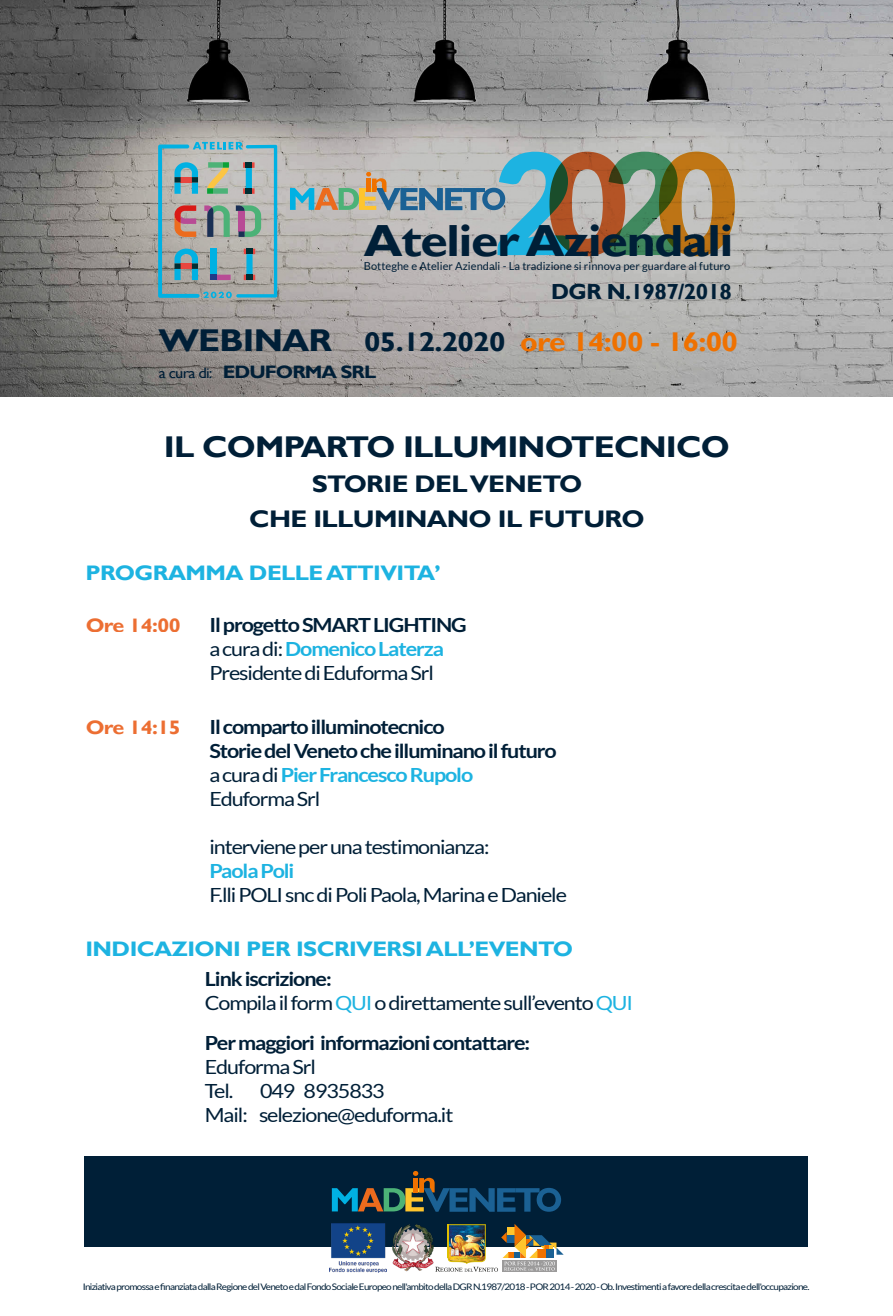
<style>
.page{position:relative;width:893px;height:1316px;background:#fff}
.page>*{position:absolute;margin:0;border:0;box-sizing:border-box;transform-origin:0 0}
.t1{font:700 45px "Gill Sans";letter-spacing:-.025em;color:#001f37;scale:1.11 1}
.t2{font:700 30px "Gill Sans";letter-spacing:-.025em;color:#001f37;scale:1.11 1}
.t3{font:700 27px "Gill Sans";letter-spacing:-.025em;color:#ef7100;scale:1.11 1}
.t4{font:700 24px/35.2px "Gill Sans";letter-spacing:-.025em;color:#001f37;text-align:center;scale:1.11 1}
.t5{font:700 21.75px "Gill Sans";letter-spacing:-.025em;color:#001f37}
.t6{font:700 21px "Gill Sans";letter-spacing:-.025em;color:#1db3e1;scale:1.11 1}
.t7{font:19.5px/24px "Lato";letter-spacing:-.05em;color:#001f37;scale:1.11 1}
.t8{font:700 19.5px/24px "Lato";letter-spacing:-.05em;color:#001f37;scale:1.11 1}
.t9{font:700 19.5px "Gill Sans";letter-spacing:-.025em;color:#ec6a2c;scale:1.11 1}
.t10{font:700 19.5px "Lato";letter-spacing:-.05em;color:#1db3e1;scale:1.11 1}
.t11{font:700 18px "Gill Sans";letter-spacing:-.05em;color:#001f37;scale:1.11 1}
.t12{font:10.95px "Lato";letter-spacing:.005em;color:#001f37}
.t13{font:9px "Lato";letter-spacing:-.07em;color:#001f37;scale:1.11 1}
.s1{font-size:31.5px;color:#001f37}
.s2{color:#001f37}
.s3{font-weight:400;font-size:15px}
.s4{font-weight:700}
.s5{font-weight:700;color:#1db3e1}
.s6{font-weight:400}
.s7{color:#1db3e1}
</style>
<div class="page">
<img style="left:0;top:0;width:893px;height:397px">
<div style="left:85px;top:1156px;width:723px;height:90px;background:#001f37"></div>
<svg style="left:332px;top:1171px;width:229px;height:41px"></svg>
<img style="left:329px;top:1223px;width:58px;height:49px">
<img style="left:391px;top:1224px;width:43px;height:48px">
<img style="left:435px;top:1224px;width:129px;height:48px">
<svg style="left:158px;top:142px;width:119px;height:156px;background:#91a9aa"></svg>
<svg style="left:290px;top:152px;width:445px;height:104px;background:#9da193"></svg>
<h1 class="t1" style="left:364px;top:214px;width:334px">Atelier Aziendali</h1>
<p class="t12" style="left:364px;top:260px;width:368px">Botteghe e Atelier Aziendali - La tradizione si rinnova per guardare al futuro</p>
<p class="t5" style="left:551px;top:278px;width:182px">DGR N.1987/2018</p>
<h3 class="t3" style="left:158px;top:325px;width:524px"><span class="s1">WEBINAR</span> <span class="s2">05.12.2020</span> ore 14:00 - 16:00</h3>
<p class="t11" style="left:159px;top:361px;width:197px"><span class="s3">a cura di:</span> EDUFORMA SRL</p>
<h2 class="t2" style="left:164px;top:429px;width:511px">IL COMPARTO ILLUMINOTECNICO</h2>
<p class="t4" style="left:249px;top:467px;width:358px">STORIE DEL VENETO<br>CHE ILLUMINANO IL FUTURO</p>
<p class="t6" style="left:85px;top:560px;width:322px">PROGRAMMA DELLE ATTIVITA’</p>
<p class="t9" style="left:85px;top:613px;width:87px">Ore 14:00</p>
<p class="t7" style="left:209px;top:612px;width:233px"><span class="s4">Il progetto SMART LIGHTING </span>a cura di: <span class="s5">Domenico Laterza<br></span>Presidente di Eduforma Srl</p>
<p class="t9" style="left:85px;top:716px;width:87px">Ore 14:15</p>
<p class="t8" style="left:209px;top:715px;width:315px">Il comparto illuminotecnico<br>Storie del Veneto che illuminano il futuro <span class="s6">a cura di</span> <span class="s7">Pier Francesco Rupolo<br></span><span class="s6">Eduforma Srl</span></p>
<p class="t7" style="left:209px;top:835px;width:254px">interviene per una testimonianza:</p>
<p class="t10" style="left:209px;top:860px;width:78px">Paola Poli</p>
<p class="t7" style="left:209px;top:883px;width:324px">F.lli POLI snc di Poli Paola, Marina e Daniele</p>
<p class="t6" style="left:85px;top:936px;width:441px">INDICAZIONI PER ISCRIVERSI ALL’EVENTO</p>
<p class="t7" style="left:205px;top:967px;width:387px"><span class="s4">Link iscrizione:<br></span>Compila il form <span class="s7">QUI</span> o direttamente sull’evento <span class="s7">QUI</span></p>
<p class="t8" style="left:205px;top:1030px;width:295px">Per maggiori informazioni contattare:</p>
<p class="t7" style="left:205px;top:1054px;width:102px">Eduforma Srl<br>Tel.</p>
<p class="t7" style="left:205px;top:1078px;width:225px;text-indent:55px">049 8935833<br>Mail: selezione@eduforma.it</p>
<p class="t13" style="left:83px;top:1281px;width:656px">Iniziativa promossa e finanziata dalla Regione del Veneto e dal Fondo Sociale Europeo nell'ambito della DGR N.1987/2018 - POR 2014 - 2020 - Ob. Investimenti a favore della crescita e dell'occupazione.</p>
</div>
